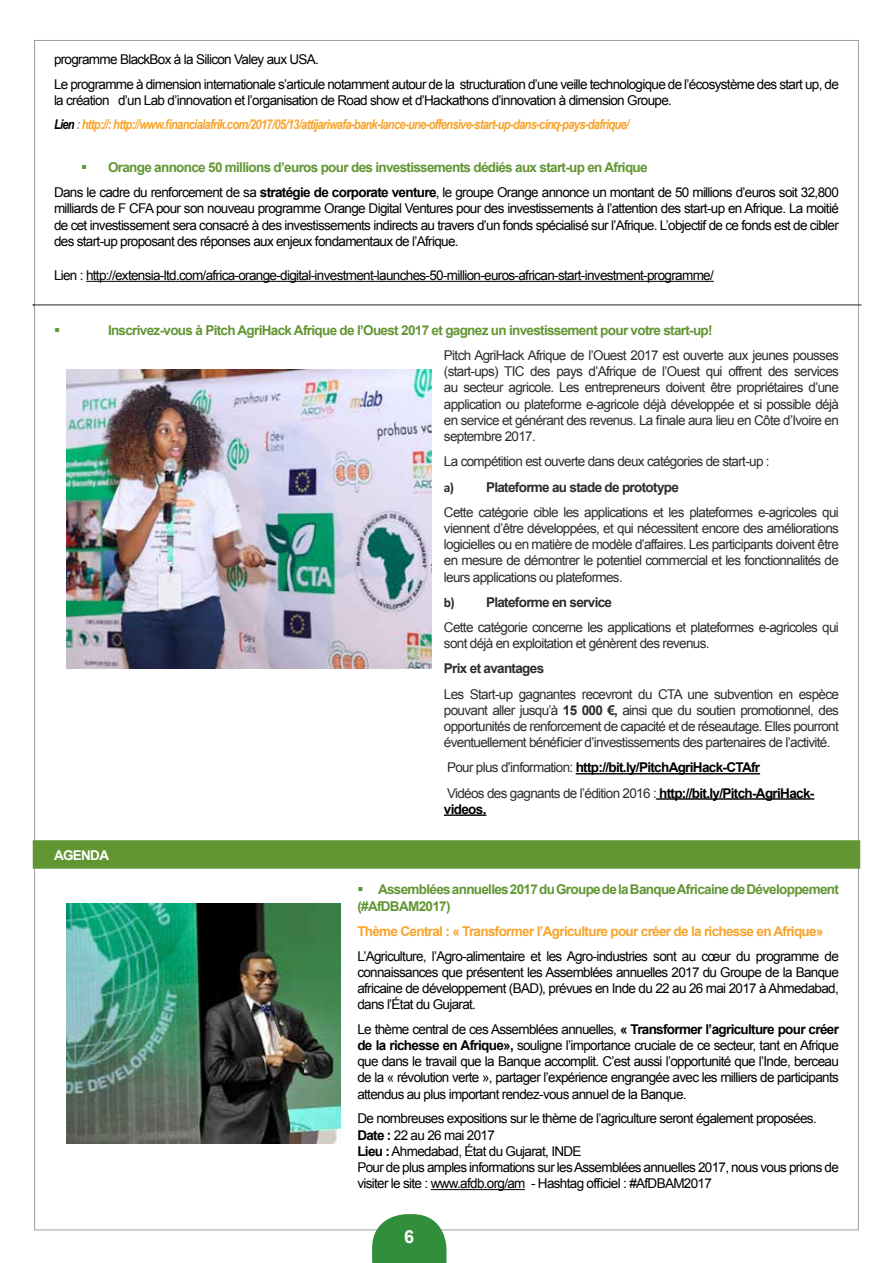
<style>
.page{position:relative;width:893px;height:1263px;background:#fff}
.page>*{position:absolute;margin:0;border:0;box-sizing:border-box;transform-origin:0 0}
.t1{font:700 18px "Arial";color:#fff}
.t2{font:13.5px/16.2px "Arial";letter-spacing:-.05em;color:#000}
.t3{font:13.5px/16.2px "Arial";letter-spacing:-.05em;color:#2d2d2d;text-align:justify}
.t4{font:700 13.5px/16.2px "Arial";letter-spacing:-.05em;color:#629633}
.t5{font:italic 700 13.5px "Arial Narrow";letter-spacing:-.05em;color:#f7a42c}
.t6{font:700 13.5px/25.2px "Arial";letter-spacing:-.05em;color:#000}
.t7{font:700 13.5px "Arial";letter-spacing:-.05em;color:#f7a42c}
.t8{font:700 13.5px "Arial";letter-spacing:-.05em;color:#2d2d2d}
.t9{font:700 13.5px "Arial";letter-spacing:-.05em;color:#fff}
.t10{font:13.5px "Wingdings";color:#629633}
.s1{color:#000}
.s2{color:#9f9f9f}
.s3{color:#629633}
.s4{font-weight:700;color:#629633}
.s5{font-weight:700}
.s6{font-family:"Calibri";font-weight:700}
.s7{font-weight:400;color:#2d2d2d}
.s8{font-weight:400}
</style>
<div class="page">
<svg style="left:372px;top:1214px;width:74px;height:49px;background:#4b9c54"></svg>
<hr style="left:86px;top:281px;width:628px;height:1px;background:#000">
<svg style="left:33px;top:305px;width:828px;height:1px"></svg>
<hr style="left:576px;top:773px;width:184px;height:1px;background:#000">
<hr style="left:656px;top:798px;width:158px;height:2px;background:#000">
<hr style="left:444px;top:814px;width:42px;height:2px;background:#000">
<div style="left:33px;top:840px;width:827px;height:29px;background:#629633"></div>
<hr style="left:431px;top:1189px;width:94px;height:1px;background:#000">
<img style="left:67px;top:370px;width:364px;height:299px">
<img style="left:67px;top:904px;width:273px;height:240px">
<p class="t2" style="left:54px;top:47px;width:786px;line-height:24.8px">programme BlackBox à la Silicon Valey aux USA.<br>Le programme à dimension internationale s’articule notamment autour de la structuration d’une veille technologique de l’écosystème des start up, de</p>
<p class="t2" style="left:54px;top:92px;width:619px">la création d’un Lab d’innovation et l’organisation de Road show et d’Hackathons d’innovation à dimension Groupe.</p>
<p class="t5" style="left:54px;top:114px;width:577px"><span class="s1">Lien</span> <span class="s2">:</span> http://: http://www.financialafrik.com/2017/05/13/attijariwafa-bank-lance-une-offensive-start-up-dans-cinq-pays-dafrique/</p>
<p class="t2" style="left:54px;top:155px;width:786px;line-height:25.2px;text-indent:27px"><span class="s3">▪</span> <span class="s4">Orange annonce 50 millions d’euros pour des investissements dédiés aux start-up en Afrique<br></span>Dans le cadre du renforcement de sa <span class="s5">stratégie de corporate venture</span>, le groupe Orange annonce un montant de 50 millions d’euros soit 32,800</p>
<p class="t2" style="left:54px;top:201px;width:786px;text-align:justify">milliards de F CFA pour son nouveau programme Orange Digital Ventures pour des investissements à l’attention des start-up en Afrique. La moitié de cet investissement sera consacré à des investissements indirects au travers d’un fonds spécialisé sur l’Afrique. L’objectif de ce fonds est de cibler des start-up proposant des réponses aux enjeux fondamentaux de l’Afrique.</p>
<p class="t2" style="left:54px;top:267px;width:661px">Lien : http://extensia-ltd.com/africa-orange-digital-investment-launches-50-million-euros-african-start-investment-programme/</p>
<p class="t10" style="left:54px;top:323px;width:8px">▪</p>
<p class="t4" style="left:108px;top:322px;width:606px">Inscrivez-vous à Pitch AgriHack Afrique de l’Ouest 2017 et gagnez un investissement pour votre start-up!</p>
<p class="t3" style="left:444px;top:347px;width:396px">Pitch AgriHack Afrique de l’Ouest 2017 est ouverte aux jeunes pousses (start-ups) TIC des pays d’Afrique de l’Ouest qui offrent des services au secteur agricole. Les entrepreneurs doivent être propriétaires d’une application ou plateforme e-agricole déjà développée et si possible déjà en service et générant des revenus. La finale aura lieu en Côte d’Ivoire en septembre 2017.</p>
<p class="t3" style="left:444px;top:449px;width:396px;line-height:25.2px;text-align:left">La compétition est ouverte dans deux catégories de start-up :<br><span class="s6">a)</span> <span class="s5">Plateforme au stade de prototype<br></span>Cette catégorie cible les applications et les plateformes e-agricoles qui</p>
<p class="t3" style="left:444px;top:520px;width:396px">viennent d’être développées, et qui nécessitent encore des améliorations logicielles ou en matière de modèle d’affaires. Les participants doivent être en mesure de démontrer le potentiel commercial et les fonctionnalités de leurs applications ou plateformes.</p>
<p class="t3" style="left:444px;top:589px;width:396px;line-height:25.2px"><span class="s6">b)</span> <span class="s5">Plateforme en service<br></span>Cette catégorie concerne les applications et plateformes e-agricoles qui</p>
<p class="t3" style="left:444px;top:635px;width:267px">sont déjà en exploitation et génèrent des revenus.</p>
<p class="t8" style="left:444px;top:660px;width:102px">Prix et avantages</p>
<p class="t3" style="left:444px;top:686px;width:396px">Les Start-up gagnantes recevront du CTA une subvention en espèce pouvant aller jusqu’à <span class="s5">15 000 €,</span> ainsi que du soutien promotionnel, des opportunités de renforcement de capacité et de réseautage. Elles pourront éventuellement bénéficier d’investissements des partenaires de l’activité.</p>
<p class="t6" style="left:447px;top:755px;width:369px"><span class="s7">Pour plus d</span><span class="s8">’</span><span class="s7">information:</span> http://bit.ly/PitchAgriHack-CTAfr<br><span class="s7">Vidéos des gagnants de l’édition 2016 :</span> http://bit.ly/Pitch-AgriHack-</p>
<p class="t6" style="left:444px;top:797px;width:44px">videos.</p>
<p class="t9" style="left:54px;top:846px;width:57px">AGENDA</p>
<p class="t4" style="left:357px;top:882px;width:483px">▪ Assemblées annuelles 2017 du Groupe de la Banque Africaine de Développement (#AfDBAM2017)</p>
<p class="t7" style="left:357px;top:922px;width:468px">Thème Central : « Transformer l’Agriculture pour créer de la richesse en Afrique»</p>
<p class="t2" style="left:357px;top:948px;width:483px;text-align:justify">L’Agriculture, l’Agro-alimentaire et les Agro-industries sont au cœur du programme de connaissances que présentent les Assemblées annuelles 2017 du Groupe de la Banque africaine de développement (BAD), prévues en Inde du 22 au 26 mai 2017 à Ahmedabad, dans l’État du Gujarat.</p>
<p class="t2" style="left:357px;top:1021px;width:483px;text-align:justify">Le thème central de ces Assemblées annuelles, <span class="s5">« Transformer l’agriculture pour créer de la richesse en Afrique»,</span> souligne l’importance cruciale de ce secteur, tant en Afrique que dans le travail que la Banque accomplit. C’est aussi l’opportunité que l’Inde, berceau de la « révolution verte », partager l’expérience engrangée avec les milliers de participants attendus au plus important rendez-vous annuel de la Banque.</p>
<p class="t2" style="left:357px;top:1111px;width:483px">De nombreuses expositions sur le thème de l’agriculture seront également proposées.<br><span class="s5">Date :</span> 22 au 26 mai 2017<br><span class="s5">Lieu :</span> Ahmedabad, État du Gujarat, INDE<br>Pour de plus amples informations sur les Assemblées annuelles 2017, nous vous prions de visiter le site : www.afdb.org/am - Hashtag officiel : #AfDBAM2017</p>
<h1 class="t1" style="left:404px;top:1225px;width:12px">6</h1>
</div>
